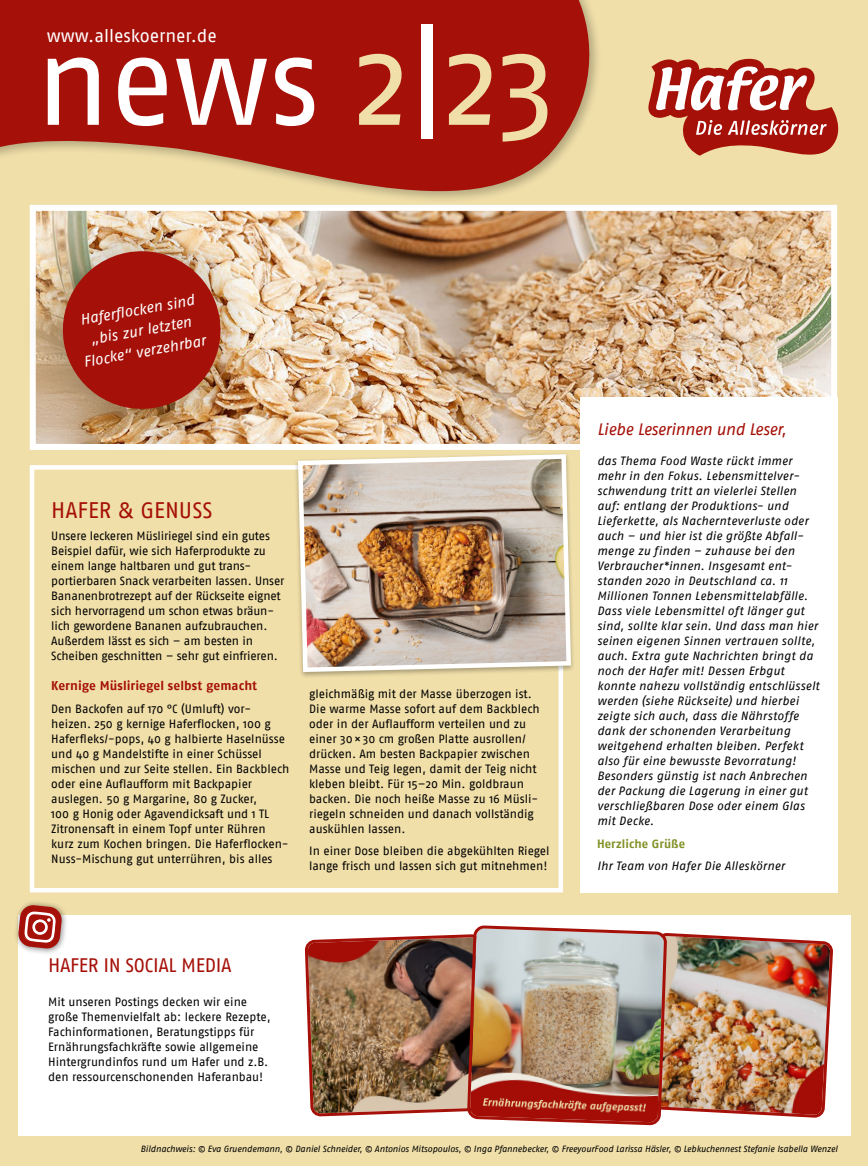
<style>
.page{position:relative;width:868px;height:1166px;background:#fff}
.page>*{position:absolute;margin:0;border:0;box-sizing:border-box;transform-origin:0 0}
.t1{font:124.5px "Fago No";letter-spacing:-.015em;color:#fff}
.t2{font:22.5px "Fago No";color:#a51008}
.t3{font:19.5px "Fago No";letter-spacing:-.02em;color:#a51008}
.t4{font:18px "Fago No";color:#fff}
.t5{font:italic 16.5px "Fago No";letter-spacing:-.025em;color:#a51008}
.t6{font:italic 15px/21px "Fago No";color:#fff;text-align:center}
.t7{font:700 12.75px "Fago No";letter-spacing:.005em;color:#a51008}
.t8{font:12px/15px "Fago No";letter-spacing:-.005em;color:#000}
.t9{font:italic 12px/15px "Fago No";letter-spacing:.015em;color:#000}
.t10{font:700 12px "Fago No";letter-spacing:.005em;color:#829126}
.t11{font:italic 9px "Fago No";letter-spacing:-.01em;color:#000}
.s1{color:#f0dfa9}
</style>
<div class="page">
<div style="left:0;top:0;width:867px;height:1165px;background:#f0dfa9"></div>
<svg style="left:0;top:0;width:598px;height:205px;fill:#a51008"></svg>
<svg style="left:648px;top:59px;width:190px;height:96px"></svg>
<img style="left:266px;top:212px;width:564px;height:231px">
<div style="left:30px;top:205px;width:807px;height:245px;border:6px solid #fff"></div>
<div style="left:30px;top:465px;width:533px;height:427px;border:4px solid #fff"></div>
<div style="left:18px;top:915px;width:832px;height:220px;background:#fff"></div>
<div style="left:580px;top:397px;width:257px;height:495px;background:#fff"></div>
<div style="left:293px;top:451px;width:282px;height:227px;background:#000;opacity:.3"></div>
<img style="left:295px;top:452px;width:278px;height:222px">
<div style="left:13px;top:899px;width:56px;height:56px;background:#000;opacity:.5"></div>
<svg style="left:18px;top:904px;width:44px;height:44px"></svg>
<img style="left:304px;top:935px;width:161px;height:179px">
<img style="left:668px;top:933px;width:165px;height:185px">
<img style="left:465px;top:925px;width:203px;height:201px">
<div style="left:17px;top:205px;width:249px;height:250px;background:#000;opacity:.3"></div>
<svg style="left:56px;top:245px;width:171px;height:170px;background:#ae402f"></svg>
<h1 class="t1" style="left:35px;top:11px;width:522px">news <span class="s1">2</span>|<span class="s1">23</span></h1>
<h3 class="t4" style="left:47px;top:26px;width:171px">www.alleskoerner.de</h3>
<p class="t6" style="left:74px;top:310px;width:125px;rotate:-10deg">Haferflocken sind „bis zur letzten<br>Flocke“ verzehrbar</p>
<h2 class="t2" style="left:51px;top:497px;width:163px">HAFER &amp; GENUSS</h2>
<p class="t8" style="left:51px;top:528px;width:235px">Unsere leckeren Müsliriegel sind ein gutes Beispiel dafür, wie sich Haferprodukte zu einem lange haltbaren und gut trans&shy;portierbaren Snack verarbeiten lassen. Unser Bananenbrotrezept auf der Rückseite eignet sich hervorragend um schon etwas bräun&shy;lich gewordene Bananen aufzubrauchen.<br>Außerdem lässt es sich – am besten in Scheiben geschnitten – sehr gut einfrieren.</p>
<p class="t7" style="left:51px;top:678px;width:207px">Kernige Müsliriegel selbst gemacht</p>
<p class="t8" style="left:51px;top:700px;width:239px">Den Backofen auf 170 °C (Umluft) vor&shy;heizen. 250 g kernige Haferflocken, 100 g Haferfleks/-pops, 40 g halbierte Haselnüsse und 40 g Mandelstifte in einer Schüssel mischen und zur Seite stellen. Ein Backblech oder eine Auflaufform mit Backpapier auslegen. 50 g Margarine, 80 g Zucker,<br>100 g Honig oder Agavendicksaft und 1 TL Zitronensaft in einem Topf unter Rühren kurz zum Kochen bringen. Die Haferflocken-Nuss-Mischung gut unterrühren, bis alles</p>
<p class="t8" style="left:309px;top:685px;width:232px">gleichmäßig mit der Masse überzogen ist.<br>Die warme Masse sofort auf dem Backblech oder in der Auflaufform verteilen und zu einer 30×30 cm großen Platte ausrollen/ drücken. Am besten Backpapier zwischen Masse und Teig legen, damit der Teig nicht kleben bleibt. Für 15–20 Min. goldbraun backen. Die noch heiße Masse zu 16 Müsli&shy;riegeln schneiden und danach vollständig auskühlen lassen.</p>
<p class="t8" style="left:309px;top:843px;width:242px">In einer Dose bleiben die abgekühlten Riegel lange frisch und lassen sich gut mitnehmen!</p>
<h3 class="t3" style="left:48px;top:953px;width:185px">HAFER IN SOCIAL MEDIA</h3>
<p class="t8" style="left:48px;top:993px;width:224px">Mit unseren Postings decken wir eine große Themenvielfalt ab: leckere Rezepte, Fachinformationen, Beratungstipps für Ernährungsfachkräfte sowie allgemeine Hintergrundinfos rund um Hafer und z.B. den ressourcenschonenden Haferanbau!</p>
<h3 class="t5" style="left:597px;top:420px;width:191px">Liebe Leserinnen und Leser,</h3>
<p class="t9" style="left:597px;top:453px;width:224px">das Thema Food Waste rückt immer mehr in den Fokus. Lebensmittelver&shy;schwendung tritt an vielerlei Stellen auf: entlang der Produktions- und Lieferkette, als Nachernteverluste oder auch – und hier ist die größte Abfall&shy;menge zu finden – zuhause bei den Verbraucher*innen. Insgesamt ent&shy;standen 2020 in Deutschland ca. 11<br>Millionen Tonnen Lebensmittelabfälle.<br>Dass viele Lebensmittel oft länger gut sind, sollte klar sein. Und dass man hier seinen eigenen Sinnen vertrauen sollte, auch. Extra gute Nachrichten bringt da noch der Hafer mit! Dessen Erbgut konnte nahezu vollständig entschlüsselt werden (siehe Rückseite) und hierbei zeigte sich auch, dass die Nährstoffe dank der schonenden Verarbeitung weitgehend erhalten bleiben. Perfekt also für eine bewusste Bevorratung!<br>Besonders günstig ist nach Anbrechen der Packung die Lagerung in einer gut verschließbaren Dose oder einem Glas mit Decke.</p>
<p class="t10" style="left:597px;top:836px;width:89px">Herzliche Grüße</p>
<p class="t9" style="left:597px;top:858px;width:189px">Ihr Team von Hafer Die Alleskörner</p>
<p class="t11" style="left:140px;top:1143px;width:698px">Bildnachweis: © Eva Gruendemann, © Daniel Schneider, © Antonios Mitsopoulos, © Inga Pfannebecker, © FreeyourFood Larissa Häsler, © Lebkuchennest Stefanie Isabella Wenzel</p>
</div>
